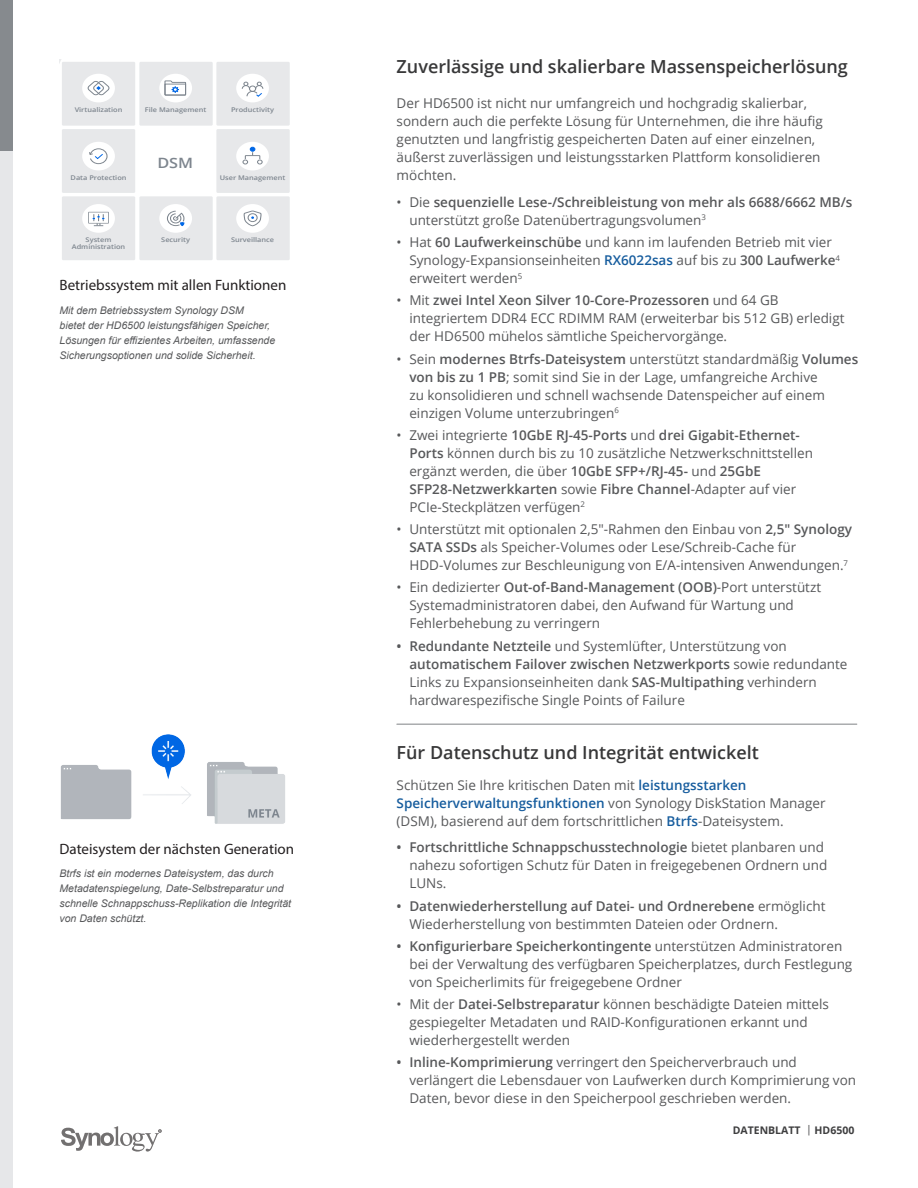
<style>
.page{position:relative;width:918px;height:1188px;background:#fff}
.page>*{position:absolute;margin:0;border:0;box-sizing:border-box;transform-origin:0 0}
.Chapter_Title{font:600 18px "Open Sans";color:#383839}
.Body_Bullet{font:600 18px "Open Sans";color:#383839}
.Graphic_Title{font:15px "Myriad Pro";color:#231f20}
.t1{font:600 14.25px "Open Sans";color:#7d858e;scale:1.14 1}
.Body_Content{font:13.5px/18px "Open Sans";color:#57585a}
.Chapter_Title-2{font:13.5px/18px "Open Sans";color:#57585a}
.t2{font:600 13.5px/18px "Open Sans";color:#57585a}
.Graphic_Text{font:italic 10.5px/15px "Arial";color:#57585a}
.t3{font:700 10.5px "Open Sans";color:#3e3e3f}
.t4{font:600 6.45px/7.8px "Open Sans";color:#7d858e;text-align:center;scale:1.14 1}
.s1{font-weight:400}
.s2{font-weight:600}
.s3{font-weight:600;color:#175d9e}
</style>
<div class="page">
<div style="left:0;top:150px;width:13px;height:1038px;background:#e6e7e9"></div>
<div style="left:0;top:0;width:13px;height:150px;background:#868a8e"></div>
<svg style="left:61px;top:1126px;width:101px;height:26px"></svg>
<hr style="left:397px;top:724px;width:460px;height:1px;background:#808285">
<div style="left:216px;top:196px;width:74px;height:64px;background:#e7e8ea"></div>
<div style="left:62px;top:62px;width:73px;height:64px;background:#e7e8ea"></div>
<div style="left:216px;top:62px;width:74px;height:64px;background:#e7e8ea"></div>
<div style="left:139px;top:62px;width:74px;height:64px;background:#e7e8ea"></div>
<div style="left:62px;top:129px;width:73px;height:64px;background:#e7e8ea"></div>
<div style="left:216px;top:129px;width:74px;height:64px;background:#e7e8ea"></div>
<div style="left:62px;top:196px;width:73px;height:64px;background:#e7e8ea"></div>
<div style="left:139px;top:196px;width:74px;height:64px;background:#e7e8ea"></div>
<div style="left:82px;top:74px;width:33px;height:28px;background:#fff;border-radius:50%"></div>
<div style="left:236px;top:74px;width:33px;height:28px;background:#fff;border-radius:50%"></div>
<div style="left:82px;top:142px;width:33px;height:28px;background:#fff;border-radius:50%"></div>
<div style="left:236px;top:142px;width:33px;height:28px;background:#fff;border-radius:50%"></div>
<div style="left:82px;top:204px;width:33px;height:29px;background:#fff;border-radius:50%"></div>
<div style="left:159px;top:74px;width:33px;height:28px;background:#fff;border-radius:50%"></div>
<svg style="left:164px;top:80px;width:22px;height:16px"></svg>
<svg style="left:242px;top:82px;width:22px;height:15px"></svg>
<svg style="left:243px;top:147px;width:19px;height:17px"></svg>
<svg style="left:89px;top:148px;width:19px;height:16px"></svg>
<div style="left:236px;top:204px;width:33px;height:29px;background:#fff;border-radius:50%"></div>
<svg style="left:243px;top:210px;width:19px;height:17px"></svg>
<svg style="left:88px;top:212px;width:21px;height:14px"></svg>
<div style="left:159px;top:204px;width:33px;height:29px;background:#fff;border-radius:50%"></div>
<svg style="left:167px;top:211px;width:18px;height:15px"></svg>
<svg style="left:87px;top:81px;width:23px;height:15px"></svg>
<img style="left:60px;top:734px;width:225px;height:90px">
<p class="t4" style="left:75px;top:105px;width:43px">Virtualization</p>
<p class="t4" style="left:145px;top:105px;width:55px">File Management</p>
<p class="t4" style="left:231px;top:105px;width:39px">Productivity</p>
<p class="t1" style="left:157px;top:153px;width:33px">DSM</p>
<p class="t4" style="left:71px;top:174px;width:51px">Data Protection</p>
<p class="t4" style="left:220px;top:174px;width:59px">User Management</p>
<p class="t4" style="left:72px;top:235px;width:48px">System<br>Administration</p>
<p class="t4" style="left:161px;top:235px;width:27px">Security</p>
<p class="t4" style="left:231px;top:235px;width:39px">Surveillance</p>
<p class="Graphic_Title" style="left:60px;top:276px;width:228px">Betriebssystem mit allen Funktionen</p>
<p class="Graphic_Text" style="left:60px;top:303px;width:217px">Mit dem Betriebssystem Synology DSM<br>bietet der HD6500 leistungsfähigen Speicher, Lösungen für effizientes Arbeiten, umfassende Sicherungsoptionen und solide Sicherheit.</p>
<p class="Graphic_Title" style="left:60px;top:840px;width:236px">Dateisystem der nächsten Generation</p>
<p class="Graphic_Text" style="left:60px;top:866px;width:233px">Btrfs ist ein modernes Dateisystem, das durch Metadatenspiegelung, Date-Selbstreparatur und schnelle Schnappschuss-Replikation die Integrität von Daten schützt.</p>
<p class="Chapter_Title" style="left:397px;top:54px;width:453px">Zuverlässige und skalierbare Massenspeicherlösung</p>
<p class="Body_Content" style="left:397px;top:94px;width:428px">Der HD6500 ist nicht nur umfangreich und hochgradig skalierbar, sondern auch die perfekte Lösung für Unternehmen, die ihre häufig genutzten und langfristig gespeicherten Daten auf einer einzelnen, äußerst zuverlässigen und leistungsstarken Plattform konsolidieren möchten.</p>
<p class="t2" style="left:409px;top:193px;width:445px;text-indent:-13px"><span class="s1">• Die</span> sequenzielle Lese-/Schreibleistung von mehr als 6688/6662 MB/s <span class="s1">unterstützt große Datenübertragungsvolumen</span><sup>3</sup></p>
<p class="Body_Content" style="left:409px;top:233px;width:432px;text-indent:-13px">• Hat <span class="s2">60 Laufwerkeinschübe</span> und kann im laufenden Betrieb mit vier<br>Synology-Expansionseinheiten <span class="s3">RX6022sas</span> auf bis zu <span class="s2">300 Laufwerke</span><sup>4 </sup>erweitert werden<sup>5</sup></p>
<p class="Body_Content" style="left:409px;top:291px;width:437px;text-indent:-13px">• Mit <span class="s2">zwei Intel Xeon Silver 10-Core-Prozessoren</span> und 64 GB integriertem DDR4 ECC RDIMM RAM (erweiterbar bis 512 GB) erledigt der HD6500 mühelos sämtliche Speichervorgänge.</p>
<p class="Body_Content" style="left:409px;top:349px;width:450px;text-indent:-13px">• Sein <span class="s2">modernes Btrfs-Dateisystem</span> unterstützt standardmäßig <span class="s2">Volumes von bis zu 1 PB</span>; somit sind Sie in der Lage, umfangreiche Archive<br>zu konsolidieren und schnell wachsende Datenspeicher auf einem einzigen Volume unterzubringen<sup>6</sup></p>
<p class="Body_Content" style="left:409px;top:426px;width:405px;text-indent:-13px">• Zwei integrierte <span class="s2">10GbE RJ-45-Ports</span> und <span class="s2">drei Gigabit-Ethernet-Ports</span> können durch bis zu 10 zusätzliche Netzwerkschnittstellen ergänzt werden, die über <span class="s2">10GbE SFP+/RJ-45-</span> und <span class="s2">25GbE SFP28-Netzwerkkarten</span> sowie <span class="s2">Fibre Channel</span>-Adapter auf vier PCIe-Steckplätzen verfügen<sup>2</sup></p>
<p class="Body_Content" style="left:409px;top:520px;width:444px;text-indent:-13px">• Unterstützt mit optionalen 2,5"-Rahmen den Einbau von <span class="s2">2,5" Synology<br>SATA SSDs</span> als Speicher-Volumes oder Lese/Schreib-Cache für<br>HDD-Volumes zur Beschleunigung von E/A-intensiven Anwendungen.<sup>7</sup></p>
<p class="Body_Content" style="left:409px;top:578px;width:413px;text-indent:-13px">• Ein dedizierter <span class="s2">Out-of-Band-Management (OOB)</span>-Port unterstützt<br>Systemadministratoren dabei, den Aufwand für Wartung und<br>Fehlerbehebung zu verringern</p>
<p class="Body_Content" style="left:409px;top:636px;width:440px;text-indent:-13px"><span class="s2">• Redundante Netzteile</span> und Systemlüfter, Unterstützung von <span class="s2">automatischem Failover zwischen Netzwerkports</span> sowie redundante Links zu Expansionseinheiten dank <span class="s2">SAS-Multipathing</span> verhindern hardwarespezifische Single Points of Failure</p>
<p class="Body_Bullet" style="left:397px;top:740px;width:364px">Für Datenschutz und Integrität entwickelt</p>
<p class="Chapter_Title-2" style="left:397px;top:776px;width:430px">Schützen Sie Ihre kritischen Daten mit <span class="s3">leistungsstarken<br>Speicherverwaltungsfunktionen</span> von Synology DiskStation Manager (DSM), basierend auf dem fortschrittlichen <span class="s3">Btrfs</span>-Dateisystem.</p>
<p class="Body_Content" style="left:409px;top:838px;width:420px;text-indent:-13px"><span class="s2">• Fortschrittliche Schnappschusstechnologie</span> bietet planbaren und nahezu sofortigen Schutz für Daten in freigegebenen Ordnern und<br>LUNs.</p>
<p class="Body_Content" style="left:409px;top:896px;width:418px;text-indent:-13px"><span class="s2">• Datenwiederherstellung auf Datei- und Ordnerebene</span> ermöglicht<br>Wiederherstellung von bestimmten Dateien oder Ordnern.</p>
<p class="Body_Content" style="left:409px;top:937px;width:444px;text-indent:-13px"><span class="s2">• Konfigurierbare Speicherkontingente</span> unterstützen Administratoren bei der Verwaltung des verfügbaren Speicherplatzes, durch Festlegung von Speicherlimits für freigegebene Ordner</p>
<p class="Body_Content" style="left:409px;top:995px;width:421px;text-indent:-13px">• Mit der <span class="s2">Datei-Selbstreparatur</span> können beschädigte Dateien mittels gespiegelter Metadaten und RAID-Konfigurationen erkannt und wiederhergestellt werden</p>
<p class="Body_Content" style="left:409px;top:1053px;width:448px;text-indent:-13px"><span class="s2">• Inline-Komprimierung</span> verringert den Speicherverbrauch und verlängert die Lebensdauer von Laufwerken durch Komprimierung von<br>Daten, bevor diese in den Speicherpool geschrieben werden.</p>
<p class="t3" style="left:733px;top:1123px;width:123px">DATENBLATT <span class="s1">|</span> HD6500</p>
</div>
